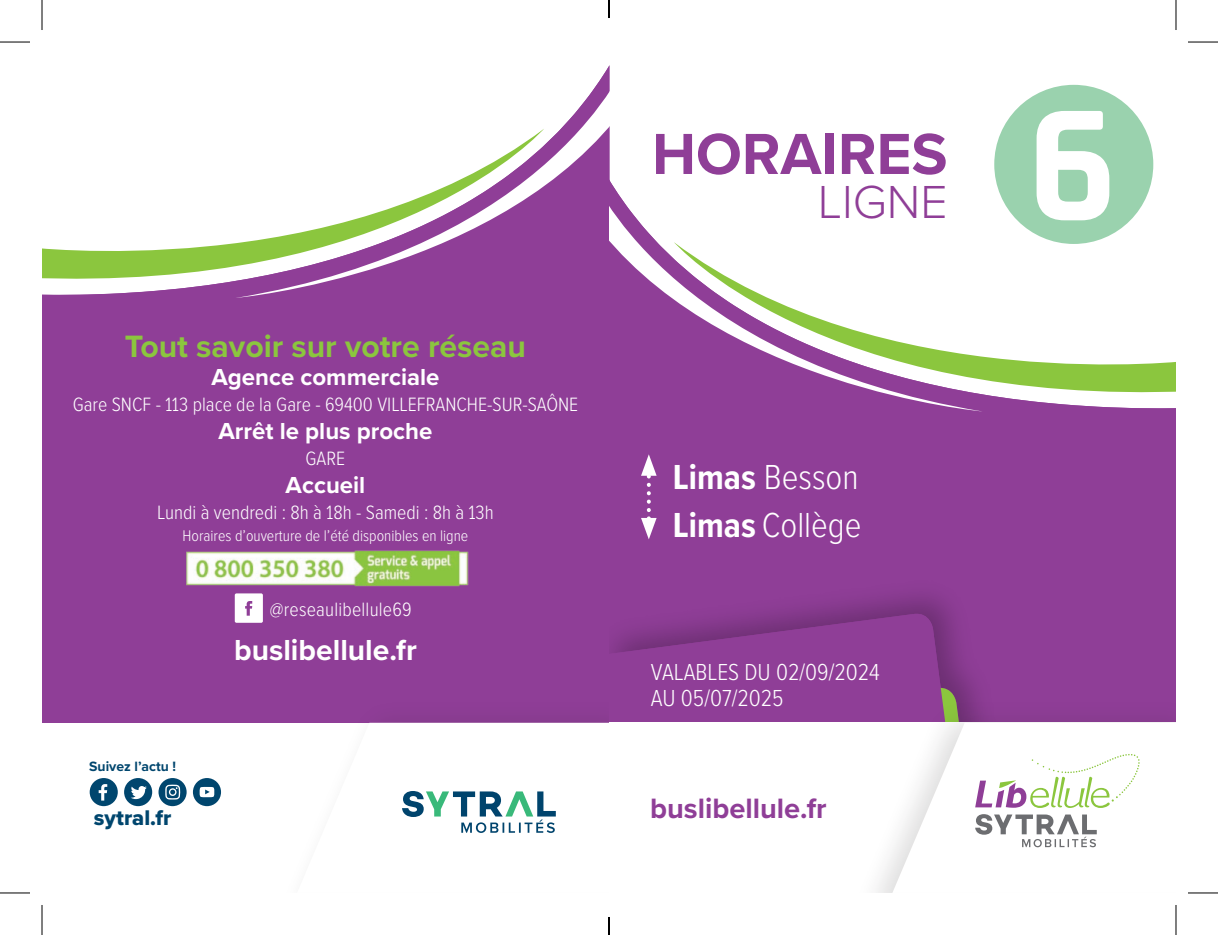
<style>
.page{position:relative;width:1218px;height:935px;background:#fff}
.page>*{position:absolute;margin:0;border:0;box-sizing:border-box;transform-origin:0 0}
.t1{font:700 170px "Rajdhani";color:#fff}
.t2{font:700 60px "Proxima Nova";color:#8f3e97}
.t3{font:300 48px "Proxima Nova";color:#8f3e97}
.t4{font:300 36px/48px "Proxima Nova Cond";color:#fff}
.t5{font:700 32px "Proxima Nova";color:#8bc63e}
.t6{font:700 30px "Proxima Nova";color:#fff}
.t7{font:700 29px "Proxima Nova";color:#8f3e97}
.t8{font:700 24px "Proxima Nova";color:#fff}
.t9{font:300 24px/26px "Proxima Nova Cond";color:#fff}
.t10{font:22px "Proxima Nova Extrabld";color:#00466e}
.t11{font:300 20px "Proxima Nova Cond";color:#fff}
.t12{font:300 16px "Proxima Nova Cond";color:#fff}
.t13{font:700 14px "Proxima Nova";color:#00466e}
.s1{font-weight:700}
</style>
<div class="page">
<div style="left:42px;top:293px;width:567px;height:429px;background:#8f3e97"></div>
<svg style="left:42px;top:243px;width:193px;height:50px;fill:#8bc63e"></svg>
<svg style="left:235px;top:66px;width:374px;height:232px"></svg>
<div style="left:279px;top:697px;width:366px;height:195px;background:#231f20;opacity:.15"></div>
<svg style="left:297px;top:722px;width:312px;height:170px"></svg>
<svg style="left:235px;top:593px;width:28px;height:29px"></svg>
<svg style="left:402px;top:790px;width:154px;height:42px"></svg>
<svg style="left:90px;top:778px;width:28px;height:28px"></svg>
<svg style="left:124px;top:778px;width:28px;height:28px"></svg>
<svg style="left:159px;top:778px;width:28px;height:28px"></svg>
<svg style="left:193px;top:778px;width:28px;height:28px"></svg>
<img style="left:182px;top:546px;width:290px;height:44px">
<div style="left:609px;top:180px;width:567px;height:517px;background:#8f3e97"></div>
<svg style="left:982px;top:242px;width:194px;height:165px"></svg>
<svg style="left:609px;top:174px;width:373px;height:237px"></svg>
<div style="left:609px;top:568px;width:419px;height:129px;background:#8f3e97"></div>
<svg style="left:609px;top:611px;width:371px;height:111px;background:#8b3c92"></svg>
<div style="left:609px;top:722px;width:567px;height:170px;background:#fff"></div>
<div style="left:851px;top:697px;width:325px;height:195px;background:#231f20;opacity:.15"></div>
<svg style="left:892px;top:722px;width:284px;height:170px"></svg>
<svg style="left:975px;top:814px;width:122px;height:33px"></svg>
<svg style="left:975px;top:753px;width:165px;height:54px"></svg>
<div style="left:994px;top:85px;width:159px;height:159px;background:#9ad2ae;border-radius:50%"></div>
<svg style="left:641px;top:454px;width:16px;height:85px"></svg>
<hr style="left:0;top:42px;width:30px;height:1px;background:#000">
<hr style="left:1188px;top:42px;width:30px;height:1px;background:#000">
<hr style="left:0;top:892px;width:30px;height:1px;background:#000">
<hr style="left:1188px;top:892px;width:30px;height:1px;background:#000">
<hr style="left:42px;top:0;width:1px;height:30px;background:#000">
<hr style="left:42px;top:904px;width:1px;height:30px;background:#000">
<hr style="left:1176px;top:0;width:1px;height:30px;background:#000">
<hr style="left:1176px;top:904px;width:1px;height:30px;background:#000">
<svg style="left:608px;top:0;width:2px;height:18px"></svg>
<svg style="left:608px;top:917px;width:2px;height:17px"></svg>
<h3 class="t5" style="left:125px;top:322px;width:403px">Tout savoir sur votre réseau</h3>
<p class="t8" style="left:211px;top:358px;width:230px">Agence commerciale</p>
<p class="t11" style="left:73px;top:389px;width:507px">Gare SNCF - 113 place de la Gare - 69400 VILLEFRANCHE-SUR-SAÔNE</p>
<p class="t8" style="left:218px;top:412px;width:215px">Arrêt le plus proche</p>
<p class="t11" style="left:306px;top:443px;width:41px">GARE</p>
<p class="t8" style="left:286px;top:466px;width:81px">Accueil</p>
<p class="t11" style="left:157px;top:497px;width:338px">Lundi à vendredi : 8h à 18h - Samedi : 8h à 13h</p>
<p class="t12" style="left:183px;top:523px;width:287px">Horaires d’ouverture de l’été disponibles en ligne</p>
<p class="t11" style="left:270px;top:594px;width:143px">@reseaulibellule69</p>
<p class="t13" style="left:89px;top:755px;width:88px">Suivez l’actu !</p>
<p class="t10" style="left:94px;top:801px;width:79px">sytral.fr</p>
<h3 class="t6" style="left:234px;top:628px;width:184px">buslibellule.fr</h3>
<h2 class="t2" style="left:652px;top:109px;width:297px">HORAIRES</h2>
<h3 class="t3" style="left:818px;top:166px;width:131px">LIGNE</h3>
<h3 class="t4" style="left:673px;top:451px;width:190px"><span class="s1">Limas</span> Besson<br><span class="s1">Limas</span> Collège</h3>
<p class="t9" style="left:651px;top:658px;width:230px">VALABLES DU 02/09/2024<br>AU 05/07/2025</p>
<h3 class="t7" style="left:650px;top:786px;width:178px">buslibellule.fr</h3>
<h1 class="t1" style="left:1028px;top:62px;width:91px">6</h1>
</div>
